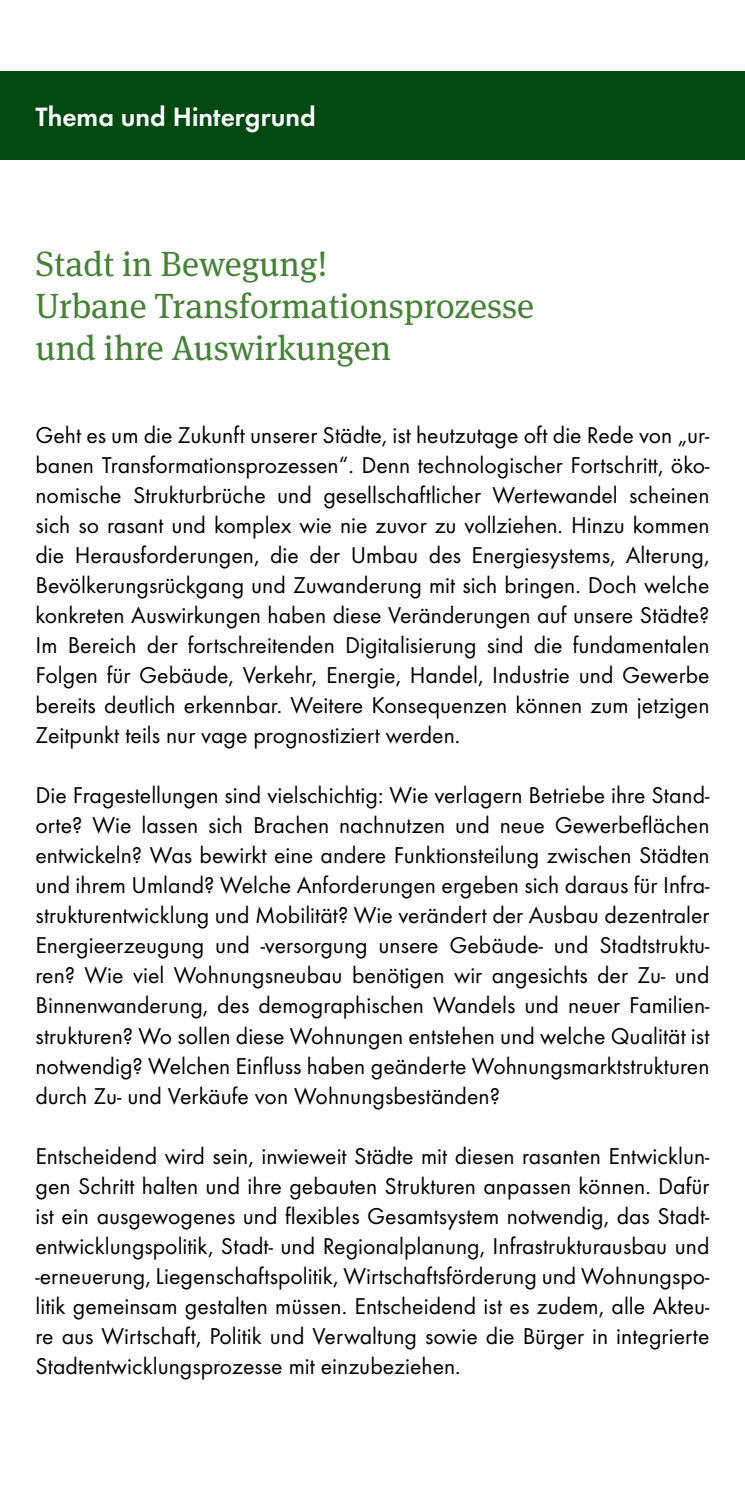
<style>
.page{position:relative;width:745px;height:1489px;background:#fff}
.page>*{position:absolute;margin:0;border:0;box-sizing:border-box;transform-origin:0 0}
.t1{font:35px/42px "Meta Serif OT";color:#458137}
.t2{font:700 27.5px "Function";color:#fff}
.t3{font:23.75px/30px "Function";color:#000;text-align:justify}
</style>
<div class="page">
<div style="left:0;top:71px;width:744px;height:88px;background:#004910"></div>
<p class="t2" style="left:35px;top:100px;width:282px">Thema und Hintergrund</p>
<h1 class="t1" style="left:35px;top:243px;width:500px">Stadt in Bewegung!<br>Urbane Transformationsprozesse und ihre Auswirkungen</h1>
<p class="t3" style="left:35px;top:420px;width:675px">Geht es um die Zukunft unserer Städte, ist heutzutage oft die Rede von „ur&shy;banen Transformationsprozessen“. Denn technologischer Fortschritt, öko&shy;nomische Strukturbrüche und gesellschaftlicher Wertewandel scheinen sich so rasant und komplex wie nie zuvor zu vollziehen. Hinzu kommen die Herausforderungen, die der Umbau des Energiesystems, Alterung, Bevölkerungsrückgang und Zuwanderung mit sich bringen. Doch welche konkreten Auswirkungen haben diese Veränderungen auf unsere Städte?<br>Im Bereich der fortschreitenden Digitalisierung sind die fundamentalen Folgen für Gebäude, Verkehr, Energie, Handel, Industrie und Gewerbe bereits deutlich erkennbar. Weitere Konsequenzen können zum jetzigen Zeitpunkt teils nur vage prognostiziert werden.</p>
<p class="t3" style="left:35px;top:780px;width:675px">Die Fragestellungen sind vielschichtig: Wie verlagern Betriebe ihre Stand&shy;orte? Wie lassen sich Brachen nachnutzen und neue Gewerbeflächen entwickeln? Was bewirkt eine andere Funktionsteilung zwischen Städten und ihrem Umland? Welche Anforderungen ergeben sich daraus für Infra&shy;strukturentwicklung und Mobilität? Wie verändert der Ausbau dezentraler Energieerzeugung und -versorgung unsere Gebäude- und Stadtstruktu&shy;ren? Wie viel Wohnungsneubau benötigen wir angesichts der Zu- und Binnenwanderung, des demographischen Wandels und neuer Familien&shy;strukturen? Wo sollen diese Wohnungen entstehen und welche Qualität ist notwendig? Welchen Einfluss haben geänderte Wohnungsmarktstrukturen durch Zu- und Verkäufe von Wohnungsbeständen?</p>
<p class="t3" style="left:35px;top:1140px;width:675px">Entscheidend wird sein, inwieweit Städte mit diesen rasanten Entwicklun&shy;gen Schritt halten und ihre gebauten Strukturen anpassen können. Dafür ist ein ausgewogenes und flexibles Gesamtsystem notwendig, das Stadt&shy;entwicklungspolitik, Stadt- und Regionalplanung, Infrastrukturausbau und -erneuerung, Liegenschaftspolitik, Wirtschaftsförderung und Wohnungspo&shy;litik gemeinsam gestalten müssen. Entscheidend ist es zudem, alle Akteu&shy;re aus Wirtschaft, Politik und Verwaltung sowie die Bürger in integrierte Stadtentwicklungsprozesse mit einzubeziehen.</p>
</div>
